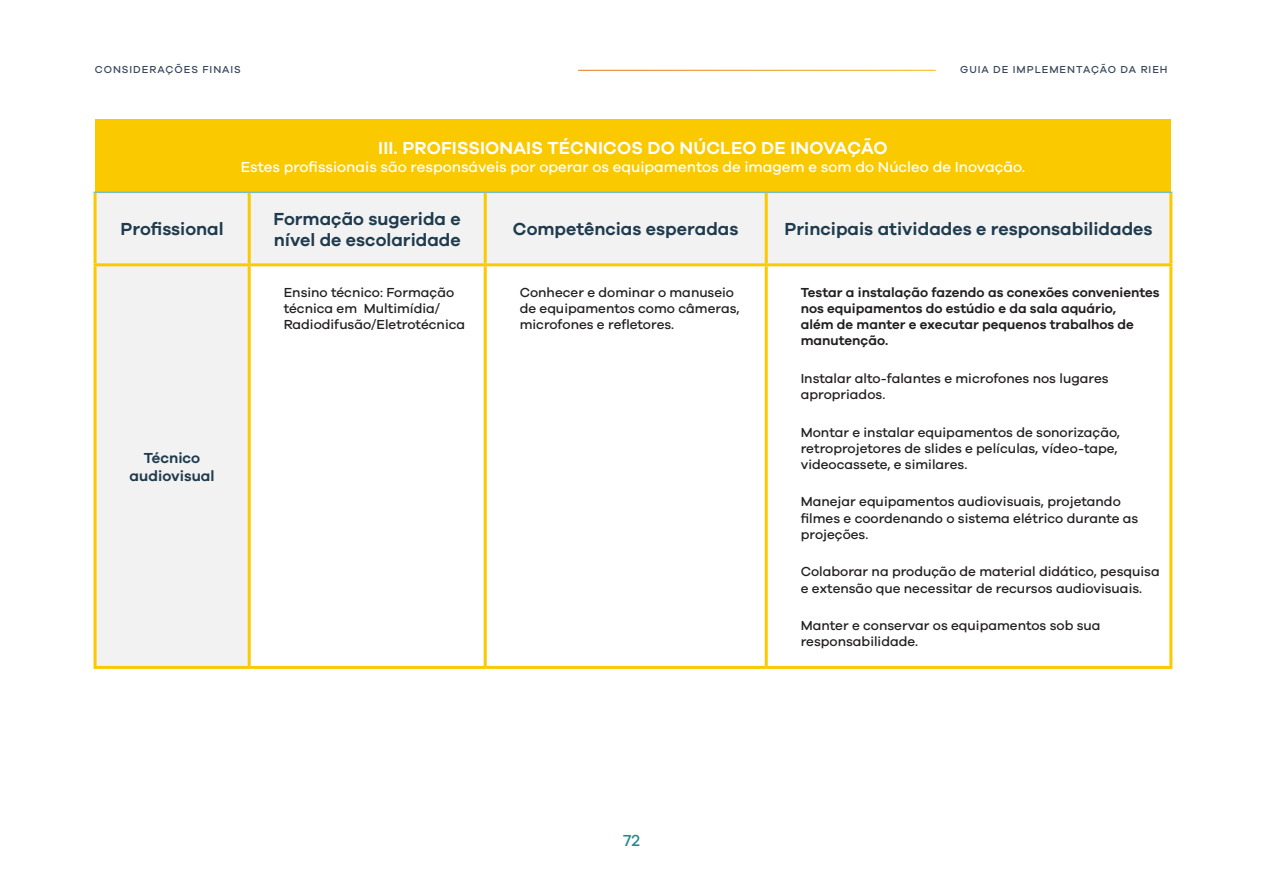
<style>
.page{position:relative;width:1263px;height:893px;background:#fff}
.page>*{position:absolute;margin:0;border:0;box-sizing:border-box;transform-origin:0 0}
.t1{font:600 18px/21.6px "Galano Grotesque";color:#1f3b4e}
.t2{font:600 18px "Galano Grotesque";letter-spacing:.01em;color:#fff}
.t3{font:500 16.5px "Galano Grotesque";color:#248b96}
.t4{font:500 15px "Galano Grotesque";color:#fff}
.t5{font:600 15px/18px "Galano Grotesque";color:#1f3b4e;text-align:center}
.t6{font:500 13.5px/16.2px "Galano Grotesque";color:#231f20}
.t7{font:600 13.5px/16.2px "Galano Grotesque";color:#231f20}
.t8{font:500 10.5px "Galano Grotesque";letter-spacing:.09em;color:#37465c}
</style>
<div class="page">
<div style="left:95px;top:119px;width:1076px;height:73px;background:#fac900"></div>
<div style="left:97px;top:193px;width:1072px;height:70px;background:#f2f2f2"></div>
<div style="left:95px;top:265px;width:154px;height:402px;background:#f2f2f2"></div>
<hr style="left:94px;top:192px;width:155px;height:1px;background:#7cbcbf">
<hr style="left:249px;top:192px;width:236px;height:1px;background:#7cbcbf">
<hr style="left:485px;top:192px;width:281px;height:1px;background:#7cbcbf">
<hr style="left:766px;top:192px;width:406px;height:1px;background:#7cbcbf">
<hr style="left:94px;top:193px;width:3px;height:70px;background:#fac900">
<hr style="left:248px;top:193px;width:3px;height:70px;background:#fac900">
<hr style="left:484px;top:193px;width:3px;height:70px;background:#fac900">
<hr style="left:765px;top:193px;width:3px;height:70px;background:#fac900">
<hr style="left:1169px;top:193px;width:3px;height:70px;background:#fac900">
<hr style="left:94px;top:263px;width:155px;height:3px;background:#fac900">
<hr style="left:94px;top:266px;width:3px;height:400px;background:#fac900">
<hr style="left:249px;top:263px;width:236px;height:3px;background:#fac900">
<hr style="left:248px;top:266px;width:3px;height:400px;background:#fac900">
<hr style="left:485px;top:263px;width:281px;height:3px;background:#fac900">
<hr style="left:484px;top:266px;width:3px;height:400px;background:#fac900">
<hr style="left:766px;top:263px;width:406px;height:3px;background:#fac900">
<hr style="left:765px;top:266px;width:3px;height:400px;background:#fac900">
<hr style="left:1169px;top:266px;width:3px;height:400px;background:#fac900">
<hr style="left:94px;top:666px;width:155px;height:3px;background:#fac900">
<hr style="left:249px;top:666px;width:236px;height:3px;background:#fac900">
<hr style="left:485px;top:666px;width:281px;height:3px;background:#fac900">
<hr style="left:766px;top:666px;width:406px;height:3px;background:#fac900">
<p class="t8" style="left:95px;top:63px;width:43px">Considera</p>
<p class="t8" style="left:166px;top:63px;width:44px">ções finai</p>
<p class="t8" style="left:234px;top:63px;width:8px">s</p>
<p class="t8" style="left:960px;top:63px;width:209px">GUIA DE IMPLEMENTAÇÃO DA RIEH</p>
<h1 class="t2" style="left:378px;top:137px;width:511px">III. PROFISSIONAIS TÉCNICOS DO NÚCLEO DE INOVAÇÃO</h1>
<p class="t4" style="left:241px;top:158px;width:786px">Estes profissionais são responsáveis por operar os equipamentos de imagem e som do Núcleo de Inovação.</p>
<h1 class="t1" style="left:120px;top:218px;width:105px">Profissional</h1>
<h1 class="t1" style="left:274px;top:207px;width:189px">Formação sugerida e nível de escolaridade</h1>
<h1 class="t1" style="left:513px;top:218px;width:227px">Competências esperadas</h1>
<h1 class="t1" style="left:784px;top:218px;width:369px">Principais atividades e responsabilidades</h1>
<p class="t5" style="left:130px;top:449px;width:87px">Técnico audiovisual</p>
<p class="t6" style="left:284px;top:284px;width:183px">Ensino técnico: Formação técnica em Multimídia/<br>Radiodifusão/Eletrotécnica</p>
<p class="t6" style="left:520px;top:284px;width:221px">Conhecer e dominar o manuseio de equipamentos como câmeras, microfones e refletores.</p>
<p class="t7" style="left:801px;top:284px;width:360px">Testar a instalação fazendo as conexões convenientes nos equipamentos do estúdio e da sala aquário,<br>além de manter e executar pequenos trabalhos de manutenção.</p>
<p class="t6" style="left:801px;top:370px;width:309px">Instalar alto-falantes e microfones nos lugares apropriados.</p>
<p class="t6" style="left:801px;top:424px;width:321px">Montar e instalar equipamentos de sonorização, retroprojetores de slides e películas, vídeo-tape, videocassete, e similares.</p>
<p class="t6" style="left:801px;top:493px;width:339px">Manejar equipamentos audiovisuais, projetando filmes e coordenando o sistema elétrico durante as projeções.</p>
<p class="t6" style="left:801px;top:563px;width:360px">Colaborar na produção de material didático, pesquisa e extensão que necessitar de recursos audiovisuais.</p>
<p class="t6" style="left:801px;top:617px;width:301px">Manter e conservar os equipamentos sob sua responsabilidade.</p>
<p class="t3" style="left:623px;top:830px;width:18px">72</p>
</div>
